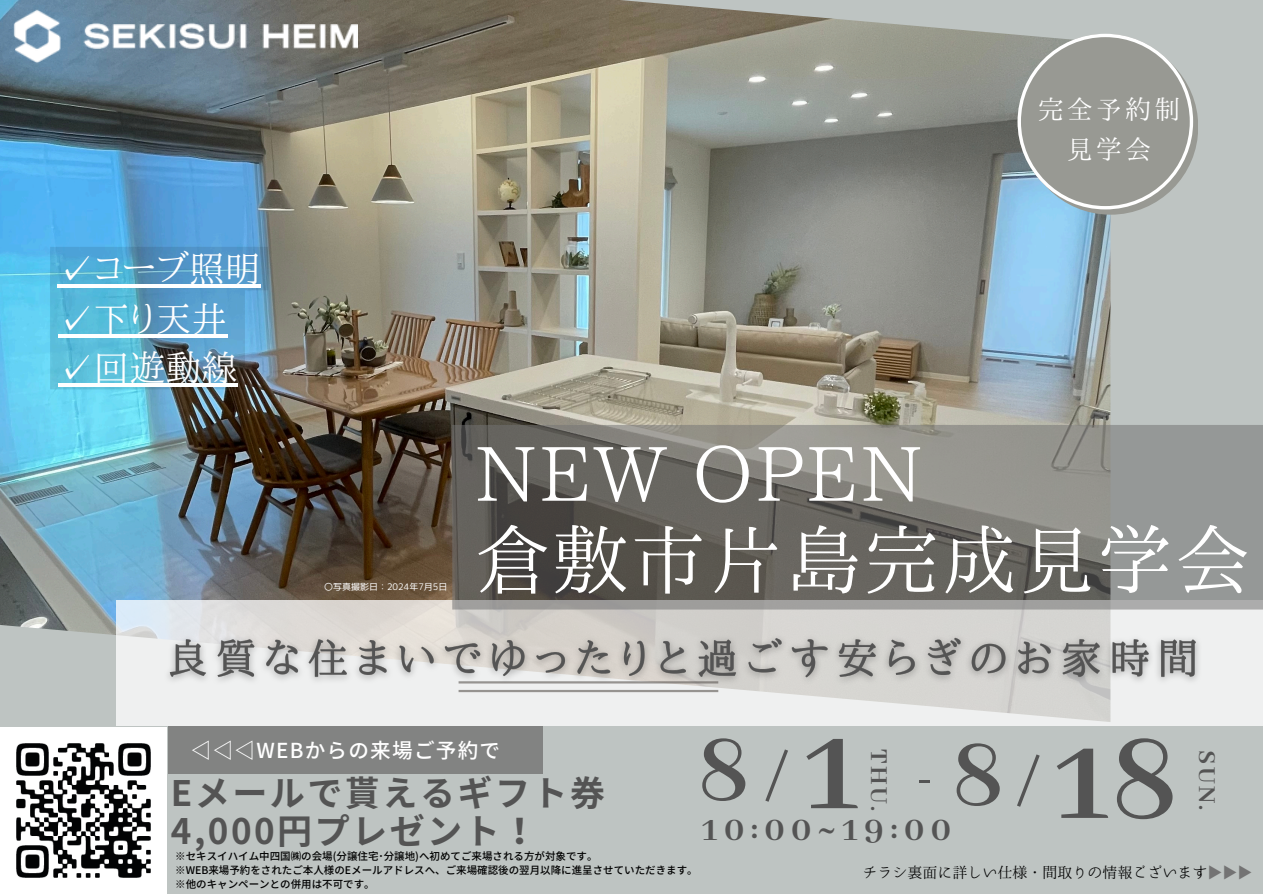
<style>
.page{position:relative;width:1263px;height:894px;background:#fff}
.page>*{position:absolute;margin:0;border:0;box-sizing:border-box;transform-origin:0 0}
.t1{font:700 132px "Abhaya Libre";color:#545454}
.t2{font:700 102.15px "Abhaya Libre";color:#545454}
.t3{font:75.9px/86.7px "Aozora Mincho";letter-spacing:.025em;color:#fff}
.t4{font:700 51px "Abhaya Libre";color:#545454}
.t5{font:700 37.65px "Abhaya Libre";letter-spacing:.165em;color:#545454}
.t6{font:36px "Aozora Mincho";color:#fff}
.t7{font:700 35.1px/38.2px "Noto Sans JP";letter-spacing:.07em;color:#545454}
.t8{font:29.1px "Hannari Mincho";color:#fff}
.t9{font:700 26.4px "Abhaya Libre";letter-spacing:.085em;color:#545454}
.t10{font:500 20.55px "Noto Sans JP";letter-spacing:.06em;color:#fff}
.t11{font:15px "Harenosora Mincho";color:#000}
.t12{font:500 10.5px "Noto Sans JP";color:#000}
.t13{font:9px "rounded mplus 1 p regular";color:#fff}
.s1{font-family:"Noto Sans CJ Ksc";color:#737373}
</style>
<div class="page">
<div style="left:0;top:0;width:1263px;height:893px;background:#bec4c2"></div>
<img style="left:0;top:0;width:1110px;height:721px">
<svg style="left:117px;top:599px;width:1146px;height:126px;background:#e4e4e3"></svg>
<hr style="left:459px;top:689px;width:259px;height:3px;background:#66615d">
<img style="left:0;top:0;width:358px;height:72px">
<svg style="left:1017px;top:34px;width:176px;height:175px;background:#a0a4a0"></svg>
<div style="left:168px;top:726px;width:374px;height:47px;background:#828382"></div>
<svg style="left:765px;top:749px;width:23px;height:53px"></svg>
<svg style="left:1017px;top:754px;width:23px;height:53px"></svg>
<img style="left:156px;top:627px;width:1051px;height:64px">
<svg style="left:452px;top:425px;width:811px;height:184px;background:#787772"></svg>
<svg style="left:50px;top:247px;width:218px;height:142px;background:#59a0c2"></svg>
<hr style="left:58px;top:284px;width:203px;height:3px;background:#fff">
<hr style="left:58px;top:334px;width:169px;height:3px;background:#fff">
<hr style="left:58px;top:383px;width:179px;height:3px;background:#fff">
<img style="left:0;top:727px;width:166px;height:166px">
<p class="t6" style="left:58px;top:250px;width:205px">✓コーブ照明</p>
<p class="t6" style="left:58px;top:300px;width:171px">✓下り天井</p>
<p class="t6" style="left:58px;top:349px;width:181px">✓回遊動線</p>
<p class="t8" style="left:1038px;top:93px;width:147px">完全予約制</p>
<p class="t8" style="left:1067px;top:133px;width:89px">見学会</p>
<p class="t13" style="left:324px;top:580px;width:125px">〇写真撮影日：2024年7月5日</p>
<h2 class="t3" style="left:475px;top:429px;width:777px">NEW OPEN<br>倉敷市片島完成見学会</h2>
<p class="t2" style="left:951px;top:719px;width:56px">8</p>
<p class="t1" style="left:1054px;top:706px;width:127px">18</p>
<p class="t2" style="left:697px;top:714px;width:56px">8</p>
<h5 class="t10" style="left:191px;top:733px;width:311px">◁◁◁WEBからの来場ご予約で</h5>
<p class="t1" style="left:804px;top:697px;width:57px">1</p>
<p class="t9" style="left:893px;top:749px;width:63px;rotate:90deg">THU.</p>
<p class="t5" style="left:702px;top:808px;width:251px">10:00~19:00</p>
<p class="t9" style="left:1221px;top:750px;width:61px;rotate:90deg">SUN.</p>
<h1 class="t7" style="left:171px;top:771px;width:436px">Eメールで貰えるギフト券<br>4,000円プレゼント！</h1>
<h6 class="t4" style="left:917px;top:748px;width:17px">-</h6>
<h6 class="t12" style="left:175px;top:848px;width:424px">※セキスイハイム中四国㈱の会場(分譲住宅･分譲地)へ初めてご来場される方が対象です。</h6>
<p class="t12" style="left:175px;top:862px;width:524px">※WEB来場予約をされたご本人様のEメールアドレスへ、ご来場確認後の翌月以降に進呈させていただきます。</p>
<p class="t12" style="left:175px;top:876px;width:201px">※他のキャンペーンとの併用は不可です。</p>
<p class="t11" style="left:863px;top:864px;width:391px">チラシ裏面に詳しい仕様・間取りの情報ございます<span class="s1">▶▶▶</span></p>
</div>
